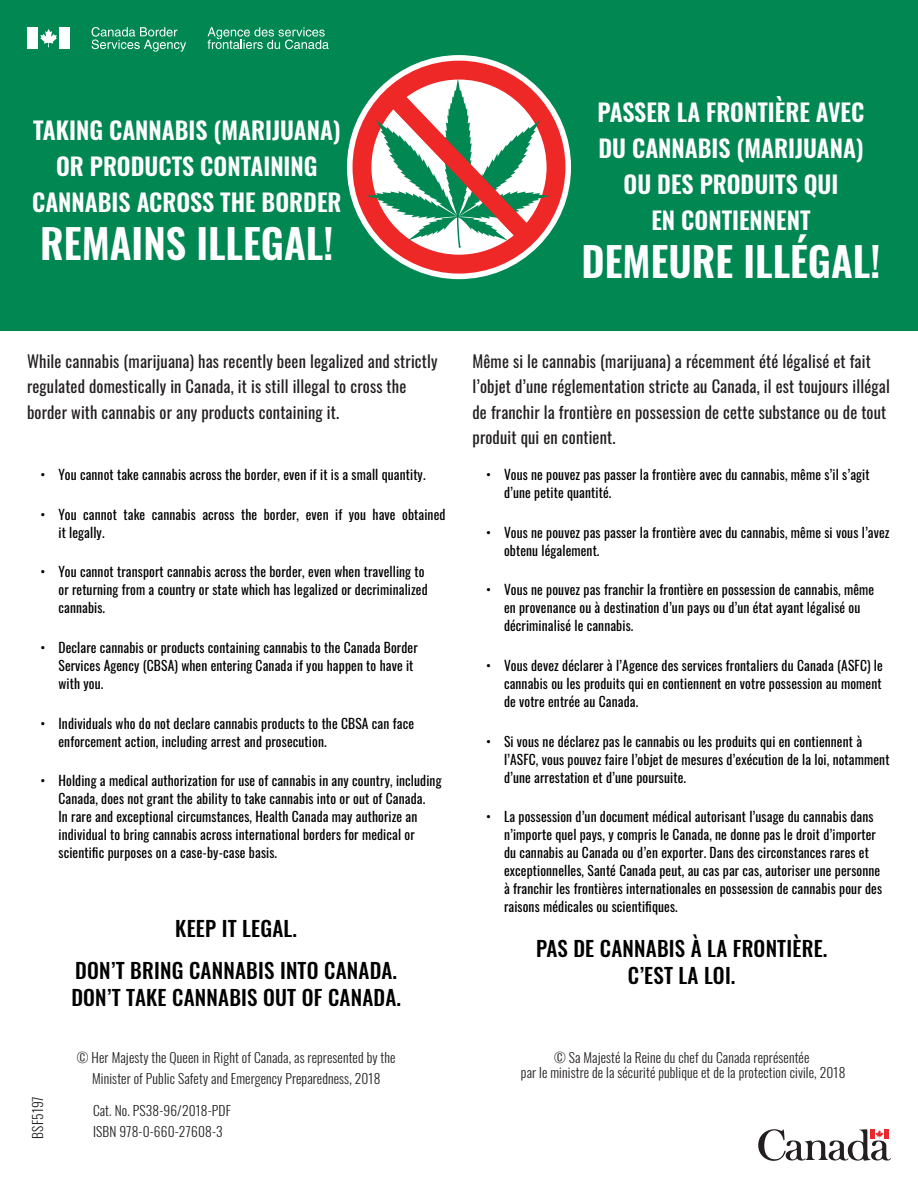
<style>
.page{position:relative;width:918px;height:1188px;background:#fff}
.page>*{position:absolute;margin:0;border:0;box-sizing:border-box;transform-origin:0 0}
.t1{font:600 40.5px "Oswald";color:#fff}
.t2{font:600 24px "Oswald";color:#fff}
.Tagline{font:500 21px "Oswald";letter-spacing:.01em;color:#000}
.BodyText{font:16.5px/25.5px "Oswald";letter-spacing:.01em;color:#231f20}
.t3{font:13.5px/18px "Oswald";letter-spacing:.01em;color:#000}
.Copyright{font:300 13.5px "Oswald";letter-spacing:.01em;color:#231f20}
</style>
<div class="page">
<div style="left:0;top:0;width:918px;height:330px;background:#008752"></div>
<svg style="left:758px;top:1129px;width:133px;height:32px"></svg>
<svg style="left:92px;top:27px;width:94px;height:25px"></svg>
<svg style="left:208px;top:27px;width:121px;height:22px"></svg>
<div style="left:27px;top:27px;width:11px;height:22px;background:#fff"></div>
<svg style="left:40px;top:29px;width:17px;height:18px"></svg>
<div style="left:59px;top:27px;width:11px;height:22px;background:#fff"></div>
<svg style="left:347px;top:55px;width:224px;height:224px"></svg>
<svg style="left:353px;top:61px;width:212px;height:213px"></svg>
<svg style="left:366px;top:79px;width:184px;height:169px"></svg>
<p class="t2" style="left:33px;top:117px;width:309px">TAKING CANNABIS (MARIJUANA)</p>
<p class="t2" style="left:56px;top:153px;width:263px">OR PRODUCTS CONTAINING</p>
<p class="t2" style="left:32px;top:189px;width:311px">CANNABIS ACROSS THE BORDER</p>
<p class="t1" style="left:40px;top:223px;width:295px">REMAINS ILLEGAL!</p>
<p class="t2" style="left:598px;top:100px;width:268px">PASSER LA FRONTIÈRE AVEC</p>
<p class="t2" style="left:598px;top:136px;width:267px">DU CANNABIS (MARIJUANA)</p>
<p class="t2" style="left:624px;top:172px;width:216px">OU DES PRODUITS QUI</p>
<p class="t2" style="left:651px;top:208px;width:161px">EN CONTIENNENT</p>
<p class="t1" style="left:582px;top:241px;width:300px">DEMEURE ILLÉGAL!</p>
<p class="BodyText" style="left:27px;top:347px;width:412px">While cannabis (marijuana) has recently been legalized and strictly regulated domestically in Canada, it is still illegal to cross the border with cannabis or any products containing it.</p>
<p class="BodyText" style="left:472px;top:347px;width:419px">Même si le cannabis (marijuana) a récemment été légalisé et fait l’objet d’une réglementation stricte au Canada, il est toujours illégal de franchir la frontière en possession de cette substance ou de tout produit qui en contient.</p>
<p class="t3" style="left:40px;top:464px;width:387px">• You cannot take cannabis across the border, even if it is a small quantity.</p>
<p class="t3" style="left:58px;top:504px;width:389px;text-indent:-18px">• You cannot take cannabis across the border, even if you have obtained it legally.</p>
<p class="t3" style="left:58px;top:562px;width:371px;text-indent:-18px">• You cannot transport cannabis across the border, even when travelling to or returning from a country or state which has legalized or decriminalized cannabis.</p>
<p class="t3" style="left:58px;top:637px;width:361px;text-indent:-18px">• Declare cannabis or products containing cannabis to the Canada Border<br>Services Agency (CBSA) when entering Canada if you happen to have it with you.</p>
<p class="t3" style="left:58px;top:713px;width:357px;text-indent:-18px">• Individuals who do not declare cannabis products to the CBSA can face enforcement action, including arrest and prosecution.</p>
<p class="t3" style="left:58px;top:770px;width:385px;text-indent:-18px">• Holding a medical authorization for use of cannabis in any country, including Canada, does not grant the ability to take cannabis into or out of Canada.<br>In rare and exceptional circumstances, Health Canada may authorize an individual to bring cannabis across international borders for medical or scientific purposes on a case-by-case basis.</p>
<p class="Copyright" style="left:26px;top:1138px;width:44px;rotate:-90deg">BSF5197</p>
<p class="Tagline" style="left:175px;top:918px;width:123px">KEEP IT LEGAL.</p>
<p class="Tagline" style="left:75px;top:960px;width:323px">DON’T BRING CANNABIS INTO CANADA.</p>
<p class="Tagline" style="left:71px;top:987px;width:331px">DON’T TAKE CANNABIS OUT OF CANADA.</p>
<p class="Copyright" style="left:77px;top:1045px;width:320px">© Her Majesty the Queen in Right of Canada, as represented by the</p>
<p class="Copyright" style="left:92px;top:1066px;width:290px">Minister of Public Safety and Emergency Preparedness, 2018</p>
<p class="Copyright" style="left:93px;top:1098px;width:139px">Cat. No. PS38-96/2018-PDF</p>
<p class="Copyright" style="left:93px;top:1119px;width:131px">ISBN 978-0-660-27608-3</p>
<p class="t3" style="left:504px;top:464px;width:367px;text-indent:-18px">• Vous ne pouvez pas passer la frontière avec du cannabis, même s’il s’agit d’une petite quantité.</p>
<p class="t3" style="left:504px;top:522px;width:387px;text-indent:-18px">• Vous ne pouvez pas passer la frontière avec du cannabis, même si vous l’avez obtenu légalement.</p>
<p class="t3" style="left:504px;top:580px;width:372px;text-indent:-18px">• Vous ne pouvez pas franchir la frontière en possession de cannabis, même en provenance ou à destination d’un pays ou d’un état ayant légalisé ou décriminalisé le cannabis.</p>
<p class="t3" style="left:504px;top:655px;width:380px;text-align:justify;text-indent:-18px">• Vous devez déclarer à l’Agence des services frontaliers du Canada (ASFC) le cannabis ou les produits qui en contiennent en votre possession au moment de votre entrée au Canada.</p>
<p class="t3" style="left:504px;top:731px;width:387px;text-indent:-18px">• Si vous ne déclarez pas le cannabis ou les produits qui en contiennent à l’ASFC, vous pouvez faire l’objet de mesures d’exécution de la loi, notamment d’une arrestation et d’une poursuite.</p>
<p class="t3" style="left:504px;top:806px;width:380px;text-indent:-18px">• La possession d’un document médical autorisant l’usage du cannabis dans n’importe quel pays, y compris le Canada, ne donne pas le droit d’importer du cannabis au Canada ou d’en exporter. Dans des circonstances rares et exceptionnelles, Santé Canada peut, au cas par cas, autoriser une personne à franchir les frontières internationales en possession de cannabis pour des raisons médicales ou scientifiques.</p>
<p class="Tagline" style="left:536px;top:937px;width:293px">PAS DE CANNABIS À LA FRONTIÈRE.</p>
<p class="Tagline" style="left:628px;top:964px;width:109px">C’EST LA LOI.</p>
<p class="Copyright" style="left:554px;top:1045px;width:257px">© Sa Majesté la Reine du chef du Canada représentée</p>
<p class="Copyright" style="left:521px;top:1060px;width:326px">par le ministre de la sécurité publique et de la protection civile, 2018</p>
</div>
